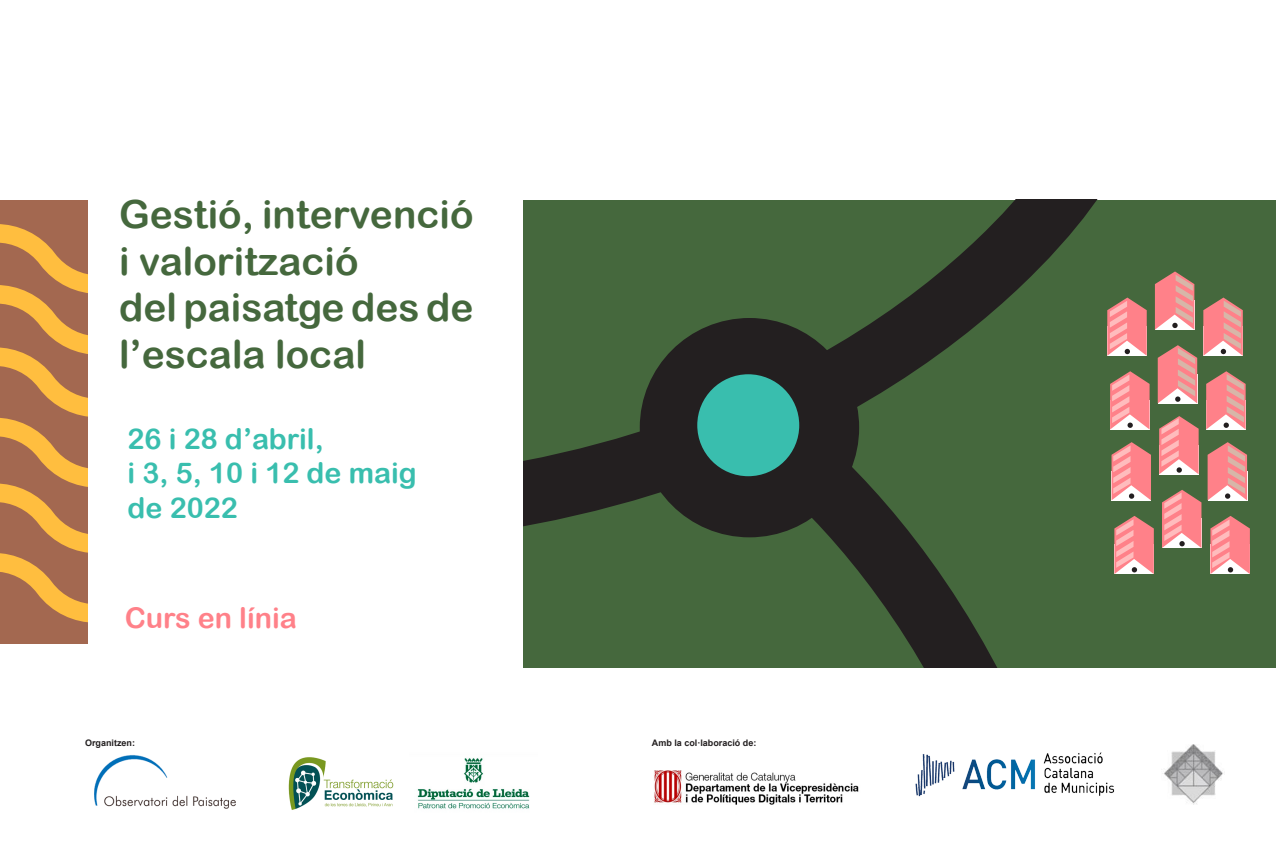
<style>
.page{position:relative;width:1276px;height:842px;background:#fff}
.page>*{position:absolute;margin:0;border:0;box-sizing:border-box;transform-origin:0 0}
.t1{font:38.8px/46.6px "Arial Rounded MT Bold";color:#45683d}
.t2{font:28.6px/34.4px "Arial Rounded MT Bold";color:#39beae}
.t3{font:28.6px "Arial Rounded MT Bold";color:#ff8189}
.t4{font:700 9px "Arial";color:#231f20}
</style>
<div class="page">
<div style="left:523px;top:200px;width:753px;height:468px;background:#45683d"></div>
<svg style="left:523px;top:200px;width:605px;height:327px"></svg>
<svg style="left:690px;top:361px;width:464px;height:307px"></svg>
<div style="left:641px;top:320px;width:216px;height:216px;background:#231f20;border-radius:50%"></div>
<div style="left:695px;top:373px;width:106px;height:105px;background:#39beae;border-radius:50%"></div>
<div style="left:694px;top:371px;width:108px;height:108px;border:3px solid #231f20;border-radius:50%"></div>
<img style="left:95px;top:755px;width:140px;height:53px">
<img style="left:417px;top:758px;width:113px;height:51px">
<img style="left:654px;top:771px;width:205px;height:33px">
<div style="left:0;top:200px;width:88px;height:443px;background:#a36850"></div>
<svg style="left:0;top:224px;width:88px;height:398px"></svg>
<img style="left:288px;top:757px;width:106px;height:53px">
<img style="left:1162px;top:744px;width:61px;height:61px">
<img style="left:915px;top:752px;width:200px;height:45px">
<svg style="left:1114px;top:516px;width:39px;height:58px;background:#e89797"></svg>
<svg style="left:1111px;top:442px;width:40px;height:58px;background:#e79696"></svg>
<svg style="left:1162px;top:490px;width:39px;height:58px;background:#e99797"></svg>
<svg style="left:1159px;top:416px;width:39px;height:58px;background:#e89696"></svg>
<svg style="left:1210px;top:516px;width:40px;height:58px;background:#e89697"></svg>
<svg style="left:1207px;top:442px;width:40px;height:58px;background:#de9491"></svg>
<svg style="left:1206px;top:371px;width:39px;height:58px;background:#e09592"></svg>
<svg style="left:1203px;top:298px;width:39px;height:58px;background:#e29794"></svg>
<svg style="left:1155px;top:271px;width:39px;height:59px;background:#e09693"></svg>
<svg style="left:1157px;top:345px;width:40px;height:58px;background:#de9390"></svg>
<svg style="left:1110px;top:371px;width:39px;height:58px;background:#e79696"></svg>
<svg style="left:1107px;top:298px;width:39px;height:58px;background:#e99898"></svg>
<p class="t1" style="left:119px;top:191px;width:356px">Gestió, intervenció i valorització</p>
<p class="t1" style="left:119px;top:284px;width:356px">del paisatge des de l’escala local</p>
<p class="t2" style="left:128px;top:421px;width:198px">26 i 28 d’abril,</p>
<p class="t2" style="left:128px;top:456px;width:291px">i 3, 5, 10 i 12 de maig de 2022</p>
<p class="t3" style="left:125px;top:600px;width:174px">Curs en línia</p>
<p class="t4" style="left:85px;top:737px;width:52px">Organitzen:</p>
<p class="t4" style="left:652px;top:737px;width:106px">Amb la col·laboració de:</p>
</div>
